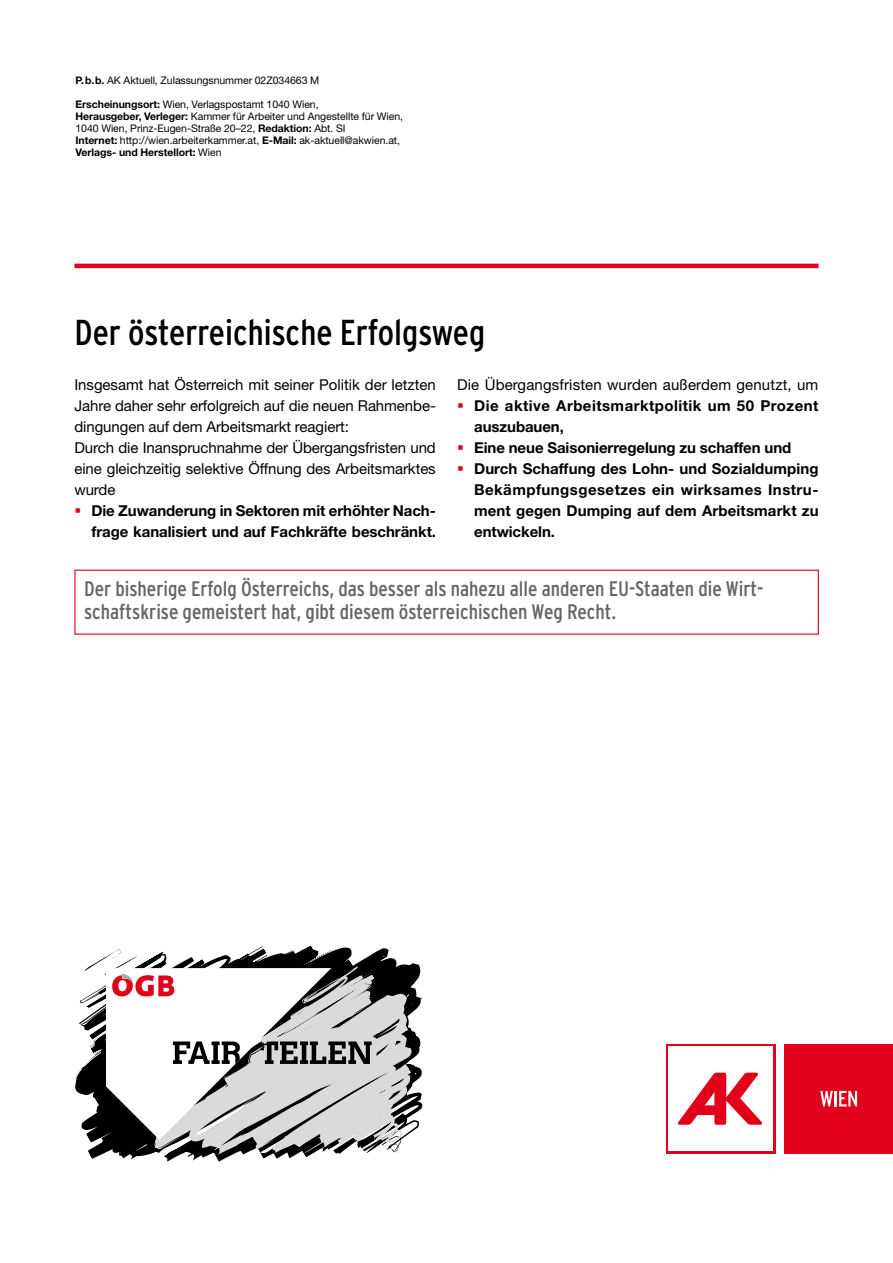
<style>
.page{position:relative;width:893px;height:1263px;background:#fff}
.page>*{position:absolute;margin:0;border:0;box-sizing:border-box;transform-origin:0 0}
.t1{font:condensed 36px "Interstate";color:#000}
.t2{font:condensed 21px/22.5px "Interstate";color:#646567}
.t3{font:15px/21px "Helvetica Neue";letter-spacing:-.005em;color:#000}
.t4{font:700 15px/21px "Helvetica Neue";letter-spacing:-.005em;color:#000;text-align:right}
.t5{font:700 15px/21px "Helvetica Neue";letter-spacing:.03em;color:#000}
.t6{font:10.5px/12px "Helvetica Neue";letter-spacing:-.005em;color:#000}
.s1{font-weight:700}
.s2{color:#e2001a}
</style>
<div class="page">
<hr style="left:74px;top:264px;width:745px;height:4px;background:#e2001a">
<div style="left:666px;top:1044px;width:109px;height:109px;background:#e2001a"></div>
<div style="left:668px;top:1046px;width:105px;height:105px;background:#fff"></div>
<svg style="left:677px;top:1072px;width:85px;height:53px"></svg>
<div style="left:784px;top:1044px;width:109px;height:109px;background:#e2001a"></div>
<svg style="left:820px;top:1091px;width:13px;height:15px"></svg>
<hr style="left:834px;top:1091px;width:3px;height:15px;background:#fff">
<svg style="left:839px;top:1091px;width:18px;height:15px"></svg>
<svg style="left:75px;top:948px;width:348px;height:214px"></svg>
<svg style="left:151px;top:964px;width:266px;height:194px"></svg>
<svg style="left:84px;top:945px;width:295px;height:201px"></svg>
<p class="t6" style="left:75px;top:74px;width:245px"><span class="s1">P.b.b.</span> AK Aktuell, Zulassungsnummer 02Z034663 M</p>
<p class="t6" style="left:75px;top:98px;width:329px"><span class="s1">Erscheinungsort:</span> Wien, Verlagspostamt 1040 Wien,<br><span class="s1">Herausgeber, Verleger:</span> Kammer für Arbeiter und Angestellte für Wien, 1040 Wien, Prinz-Eugen-Straße 20–22, <span class="s1">Redaktion:</span> Abt. SI<br><span class="s1">Internet:</span> http://wien.arbeiterkammer.at, <span class="s1">E-Mail:</span> ak-aktuell@akwien.at, <span class="s1">Verlags- und Herstellort:</span> Wien</p>
<h1 class="t1" style="left:74px;top:312px;width:412px">Der österreichische Erfolgsweg</h1>
<p class="t3" style="left:74px;top:374px;width:363px">Insgesamt hat Österreich mit seiner Politik der letzten Jahre daher sehr erfolgreich auf die neuen Rahmenbe&shy;dingungen auf dem Arbeitsmarkt reagiert:<br>Durch die Inanspruchnahme der Übergangsfristen und eine gleichzeitig selektive Öffnung des Arbeitsmarktes wurde</p>
<h3 class="t4" style="left:74px;top:500px;width:363px"><span class="s2">▪</span> Die Zuwanderung in Sektoren mit erhöhter Nach&shy;frage kanalisiert und auf Fachkräfte beschränkt.</h3>
<h3 class="t3" style="left:457px;top:374px;width:363px">Die Übergangsfristen wurden außerdem genutzt, um</h3>
<h3 class="t5" style="left:474px;top:395px;width:346px;text-indent:-17px"><span class="s2">▪</span> Die aktive Arbeitsmarktpolitik um 50 Prozent auszubauen,</h3>
<h3 class="t4" style="left:457px;top:437px;width:336px"><span class="s2">▪</span> Eine neue Saisonierregelung zu schaffen und</h3>
<h3 class="t4" style="left:474px;top:458px;width:346px;text-align:justify;text-indent:-17px"><span class="s2">▪</span> Durch Schaffung des Lohn- und Sozialdumping Bekämpfungsgesetzes ein wirksames Instru&shy;ment gegen Dumping auf dem Arbeitsmarkt zu entwickeln.</h3>
<h2 class="t2" style="left:84px;top:577px;width:681px">Der bisherige Erfolg Österreichs, das besser als nahezu alle anderen EU-Staaten die Wirt&shy;schaftskrise gemeistert hat, gibt diesem österreichischen Weg Recht.</h2>
</div>
